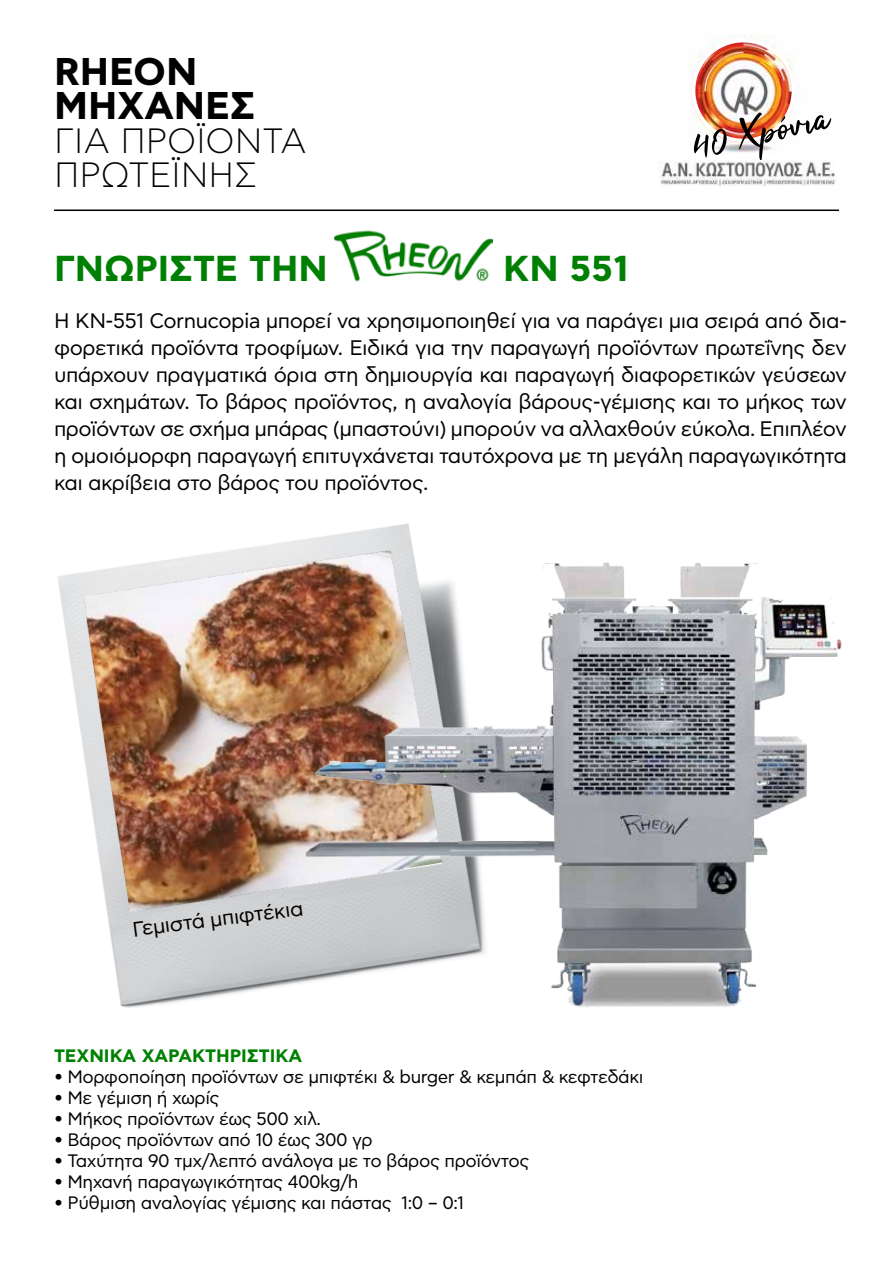
<style>
.page{position:relative;width:893px;height:1263px;background:#fff}
.page>*{position:absolute;margin:0;border:0;box-sizing:border-box;transform-origin:0 0}
.t1{font:700 38.55px/34px "CF Asty Std";color:#000}
.t2{font:700 36px "CF Asty Std";color:#008002}
.t3{font:300 35.1px/34px "CF Asty Std";color:#000}
.t4{font:21px/27px "CF Asty Std";letter-spacing:-.025em;color:#000;text-align:justify}
.t5{font:18px "CF Asty Std";letter-spacing:-.025em;color:#000}
.t6{font:700 18px "CF Asty Std";color:#008002}
</style>
<div class="page">
<img style="left:57px;top:523px;width:354px;height:485px">
<img style="left:690px;top:34px;width:142px;height:116px">
<img style="left:693px;top:41px;width:100px;height:99px;border-radius:50px">
<div style="left:692px;top:39px;width:103px;height:103px;border:4px solid #fff;border-radius:50%"></div>
<img style="left:694px;top:112px;width:137px;height:48px">
<img style="left:658px;top:160px;width:177px;height:27px">
<hr style="left:54px;top:209px;width:785px;height:2px;background:#000">
<img style="left:300px;top:537px;width:542px;height:471px">
<img style="left:334px;top:230px;width:158px;height:52px">
<h1 class="t1" style="left:54px;top:57px;width:203px">RHEON<br>ΜΗΧΑΝΈΣ</h1>
<h3 class="t3" style="left:54px;top:124px;width:254px">για Προϊόντα<br>Πρωτεΐνης</h3>
<h2 class="t2" style="left:54px;top:247px;width:275px">ΓΝΩΡΊΣΤΕ ΤΗΝ</h2>
<h2 class="t2" style="left:503px;top:247px;width:127px">ΚΝ 551</h2>
<p class="t4" style="left:54px;top:308px;width:794px">Η KN-551 Cornucopia μπορεί να χρησιμοποιηθεί για να παράγει μια σειρά από δια&shy;φορετικά προϊόντα τροφίμων. Ειδικά για την παραγωγή προϊόντων πρωτεΐνης δεν υπάρχουν πραγματικά όρια στη δημιουργία και παραγωγή διαφορετικών γεύσεων και σχημάτων. Το βάρος προϊόντος, η αναλογία βάρους-γέμισης και το μήκος των προϊόντων σε σχήμα μπάρας (μπαστούνι) μπορούν να αλλαχθούν εύκολα. Επιπλέον η ομοιόμορφη παραγωγή επιτυγχάνεται ταυτόχρονα με τη μεγάλη παραγωγικότητα και ακρίβεια στο βάρος του προϊόντος.</p>
<p class="t4" style="left:131px;top:916px;width:173px;rotate:-7deg">Γεμιστά μπιφτέκια</p>
<p class="t6" style="left:54px;top:1045px;width:250px">ΤΕΧΝΙΚΑ ΧΑΡΑΚΤΗΡΙΣΤΙΚΑ</p>
<p class="t5" style="left:54px;top:1067px;width:591px">• Μορφοποίηση προϊόντων σε μπιφτέκι &amp; burger &amp; κεμπάπ &amp; κεφτεδάκι</p>
<p class="t5" style="left:54px;top:1088px;width:167px">• Με γέμιση ή χωρίς</p>
<p class="t5" style="left:54px;top:1109px;width:269px">• Μήκος προϊόντων έως 500 χιλ.</p>
<p class="t5" style="left:54px;top:1130px;width:320px">• Βάρος προϊόντων από 10 έως 300 γρ</p>
<p class="t5" style="left:54px;top:1151px;width:477px">• Ταχύτητα 90 τμχ/λεπτό ανάλογα με το βάρος προϊόντος</p>
<p class="t5" style="left:54px;top:1172px;width:306px">• Μηχανή παραγωγικότητας 400kg/h</p>
<p class="t5" style="left:54px;top:1193px;width:412px">• Ρύθμιση αναλογίας γέμισης και πάστας 1:0 – 0:1</p>
</div>
